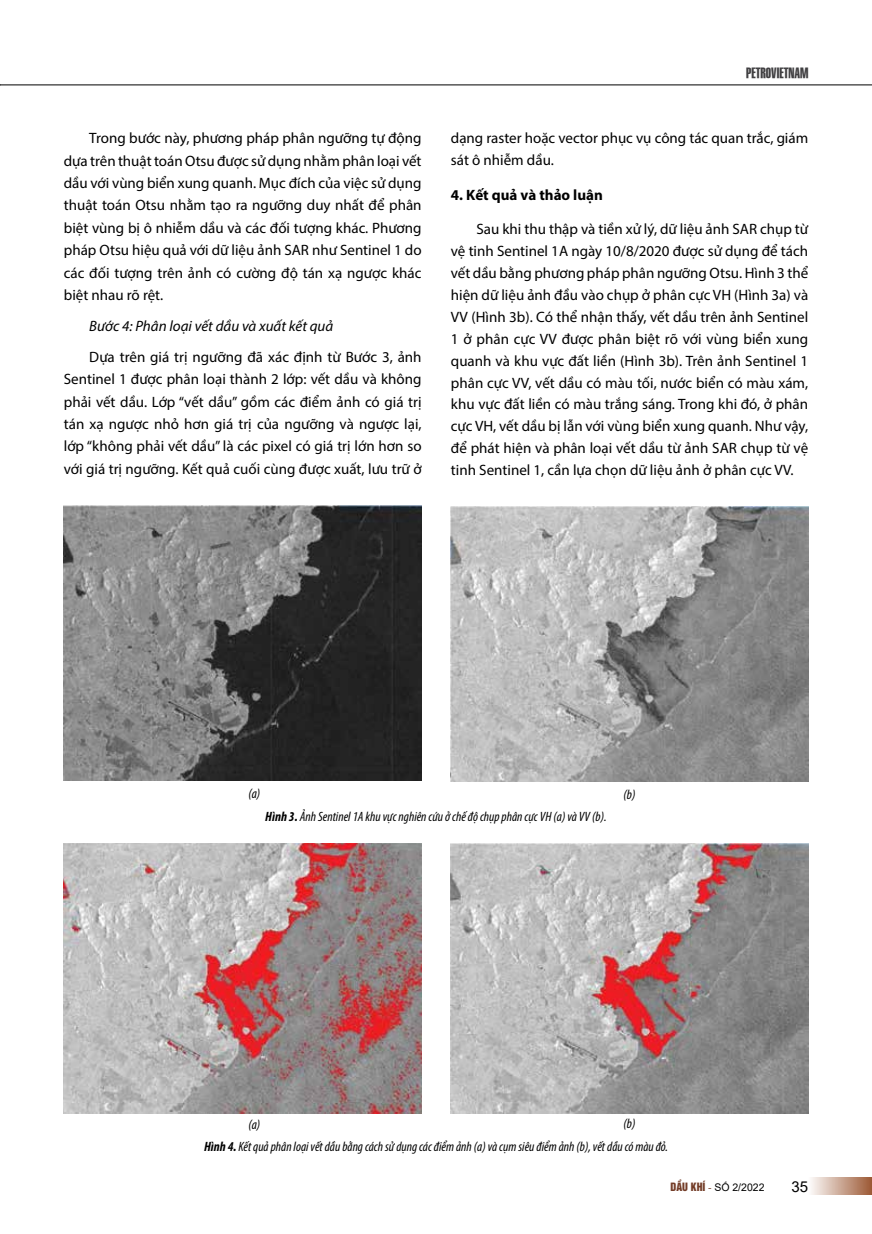
<style>
.page{position:relative;width:872px;height:1234px;background:#fff}
.page>*{position:absolute;margin:0;border:0;box-sizing:border-box;transform-origin:0 0}
.t1{font:15px/22.4px "Myriad Pro";color:#000;text-align:justify}
.t2{font:italic 15px "Myriad Pro";color:#000}
.t3{font:700 15px "Myriad Pro";color:#000}
.t4{font:15px "Arial";color:#000}
.t5{font:14.25px "SFU Swiss BT Extra Compressed";color:#414042}
.t6{font:italic condensed 13.5px "Myriad Pro";color:#000}
.t7{font:10.5px "Arial";color:#000}
.s1{font-weight:700}
.s2{font-family:"UTM Helvet Ins";color:#733c27}
.s3{font-family:"Times New Roman";color:#733c27}
</style>
<div class="page">
<hr style="left:0;top:84px;width:872px;height:1px;background:#000">
<div style="left:808px;top:1177px;width:64px;height:17px;background:linear-gradient(to right,#fefefd,#9e5b38)"></div>
<img style="left:64px;top:505px;width:357px;height:275px">
<img style="left:64px;top:843px;width:357px;height:269px">
<img style="left:451px;top:507px;width:357px;height:273px">
<img style="left:451px;top:843px;width:357px;height:269px">
<p class="t1" style="left:64px;top:127px;width:359px;text-indent:26px">Trong bước này, phương pháp phân ngưỡng tự động dựa trên thuật toán Otsu được sử dụng nhằm phân loại vết dầu với vù ng biển xung quanh. Mục đích của việc sử dụng thuật toán Otsu nhằm tạo ra ngưỡng duy nhất để phân biệt vùng bị ô nhiễm dầu và các đối tượng khác. Phương pháp Otsu hiệu quả với dữ liệu ảnh SAR như Sentinel 1 do các đối tượng trên ảnh có cường độ tán xạ ngược khác biệt nhau rõ rệt.</p>
<p class="t2" style="left:89px;top:316px;width:245px">Bước 4: Phân loạ i vết dầu và xuất kết quả</p>
<p class="t1" style="left:64px;top:345px;width:359px;text-indent:26px">Dựa trên giá trị ngưỡng đã xác đị nh từ Bước 3, ảnh Sentinel 1 được phân loại thành 2 lớp: vết dầu và không phải vết dầ u. Lớp “vết dầ u” gồm các điểm ảnh có giá trị tán xạ ngược nhỏ hơn giá trị của ngưỡng và ngược lại, lớp “không phải vết dầ u” là các pixel có giá trị lớn hơn so với giá trị ngưỡng. Kết quả cuối cùng được xuất, lưu trữ ở</p>
<p class="t5" style="left:746px;top:62px;width:64px">PETROVIETNAM</p>
<p class="t1" style="left:451px;top:127px;width:359px;line-height:21.9px">dạ ng raster hoặc vector phục vụ công tác quan trắc, giá m sát ô nhiễm dầu.</p>
<p class="t3" style="left:451px;top:185px;width:153px">4. Kết quả và thảo luận</p>
<p class="t1" style="left:451px;top:218px;width:359px;line-height:21.9px;text-align:left;text-indent:26px">Sau khi thu thập và tiền xử lý, dữ liệu ảnh SAR chụ p từ vệ tinh Sentinel 1A ngày 10/8/2020 được sử dụ ng để tách vết dầu bằng phương pháp phân ngưỡng Otsu. Hình 3 thể hiện dữ liệu ảnh đầu vào chụ p ở phân cực VH (Hình 3a) và VV (Hình 3b). Có thể nhận thấy, vết dầu trên ảnh Sentinel 1 ở phân cực VV được phân biệt rõ với vù ng biển xung quanh và khu vực đất liền (Hình 3b). Trên ảnh Sentinel 1 phân cực VV, vết dầ u có mà u tối, nước biển có mà u xá m, khu vực đất liền có màu trắng sáng. Trong khi đó, ở phân cực VH, vết dầ u bị lẫ n với vù ng biển xung quanh. Như vậy, để phát hiện và phân loại vết dầu từ ảnh SAR chụ p từ vệ tinh Sentinel 1, cần lựa chọn dữ liệu ảnh ở phân cực VV.</p>
<p class="t6" style="left:248px;top:785px;width:13px">(a)</p>
<p class="t6" style="left:623px;top:786px;width:14px">(b)</p>
<p class="t6" style="left:265px;top:808px;width:343px"><span class="s1">Hình 3.</span> Ả nh Sentinel 1A khu vực nghiên cứu ở chế độ chụp phân cực VH (a) và VV (b).</p>
<p class="t6" style="left:248px;top:1115px;width:13px">(a)</p>
<p class="t6" style="left:623px;top:1115px;width:14px">(b)</p>
<p class="t6" style="left:204px;top:1137px;width:465px"><span class="s1">Hình 4.</span> Kết quả phân loại vết dầu bằng cách sử dụng các điểm ảnh (a) và cụm siêu điểm ảnh (b), vết dầu có mà u đỏ.</p>
<p class="t7" style="left:670px;top:1179px;width:96px"><span class="s2">DẦU KHÍ</span> <span class="s3">-</span> SỐ 2/2022</p>
<p class="t4" style="left:791px;top:1175px;width:18px">35</p>
</div>
